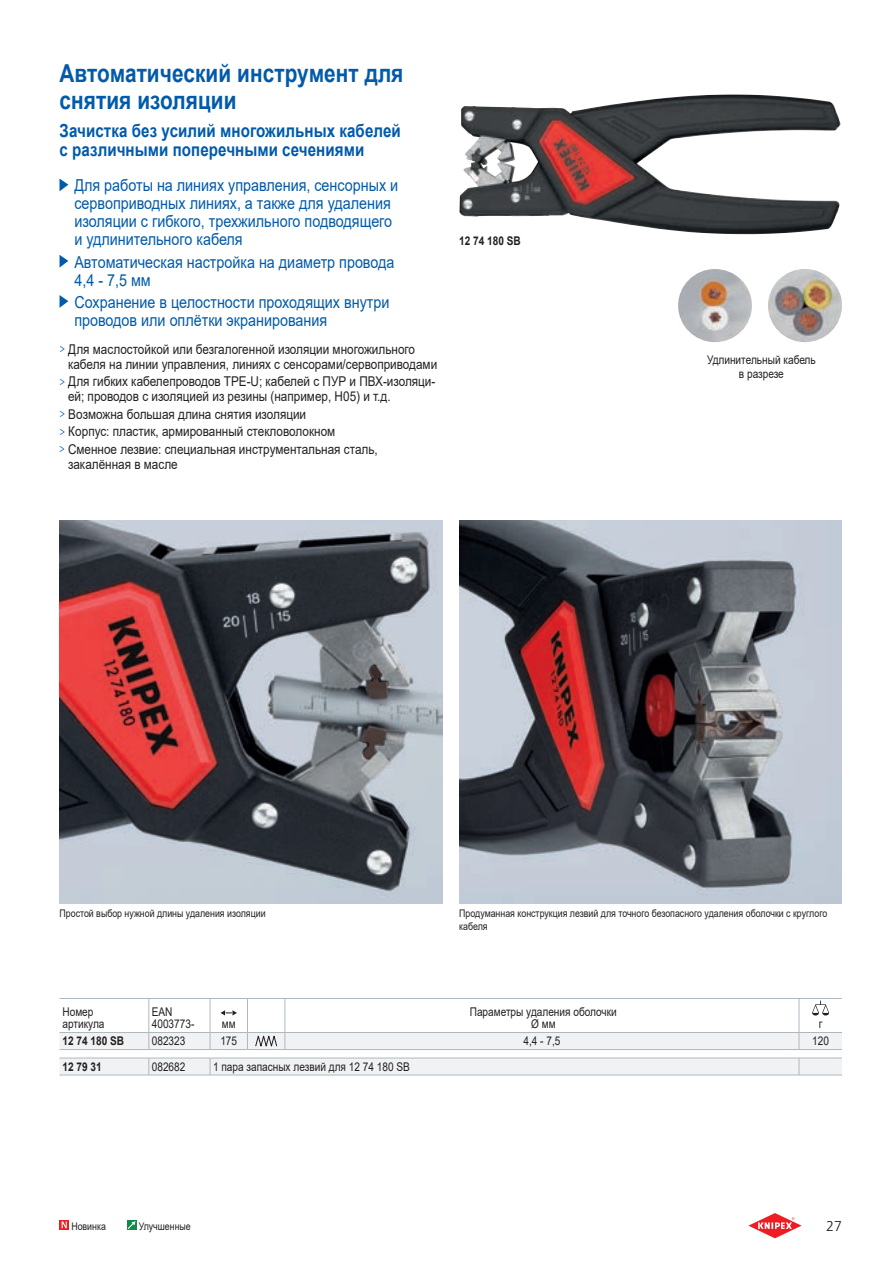
<style>
.page{position:relative;width:893px;height:1263px;background:#fff}
.page>*{position:absolute;margin:0;border:0;box-sizing:border-box;transform-origin:0 0}
.t1{font:700 24.75px/27px "Arial";letter-spacing:.005em;color:#015aaa;scale:.84 1}
.t2{font:700 18px/19.5px "Arial";letter-spacing:.005em;color:#015aaa;scale:.84 1}
.t3{font:16.5px/18px "Arial";color:#015aaa;scale:.87 1}
.t4{font:300 14.25px "Frutiger LT Com";color:#231f20}
.t5{font:13.5px/15px "Arial";color:#231f20;scale:.87 1}
.t6{font:12px/12.8px "Arial";color:#231f20;scale:.84 1}
.t7{font:700 12px "Arial";color:#231f20;scale:.84 1}
.t8{font:10.5px/12.8px "Arial";color:#231f20;scale:.84 1}
.s1{font-family:"Frutiger LT Com";font-stretch:condensed;font-size:12px;color:#015aaa}
</style>
<div class="page">
<svg style="left:748px;top:1213px;width:53px;height:25px"></svg>
<svg style="left:60px;top:1220px;width:9px;height:10px"></svg>
<svg style="left:62px;top:1221px;width:5px;height:7px"></svg>
<div style="left:127px;top:1220px;width:9px;height:10px;background:#12884d"></div>
<svg style="left:128px;top:1221px;width:7px;height:8px"></svg>
<img style="left:459px;top:95px;width:267px;height:121px">
<img style="left:678px;top:269px;width:74px;height:73px;border-radius:37px">
<img style="left:768px;top:269px;width:74px;height:73px;border-radius:37px">
<img style="left:60px;top:521px;width:382px;height:382px">
<img style="left:459px;top:521px;width:383px;height:382px">
<hr style="left:60px;top:998px;width:89px;height:1px;background:#aeb8be">
<hr style="left:149px;top:999px;width:1px;height:33px;background:#aeb8be">
<hr style="left:149px;top:998px;width:61px;height:1px;background:#aeb8be">
<hr style="left:210px;top:999px;width:1px;height:33px;background:#aeb8be">
<hr style="left:210px;top:998px;width:37px;height:1px;background:#aeb8be">
<hr style="left:247px;top:999px;width:1px;height:33px;background:#aeb8be">
<hr style="left:247px;top:998px;width:38px;height:1px;background:#aeb8be">
<hr style="left:285px;top:999px;width:1px;height:33px;background:#aeb8be">
<hr style="left:285px;top:998px;width:514px;height:1px;background:#aeb8be">
<hr style="left:799px;top:999px;width:1px;height:33px;background:#aeb8be">
<hr style="left:799px;top:998px;width:43px;height:1px;background:#aeb8be">
<hr style="left:60px;top:1075px;width:89px;height:1px;background:#aeb8be">
<hr style="left:149px;top:1075px;width:61px;height:1px;background:#aeb8be">
<hr style="left:210px;top:1075px;width:37px;height:1px;background:#aeb8be">
<hr style="left:247px;top:1075px;width:38px;height:1px;background:#aeb8be">
<hr style="left:285px;top:1075px;width:514px;height:1px;background:#aeb8be">
<hr style="left:799px;top:1075px;width:43px;height:1px;background:#aeb8be">
<svg style="left:221px;top:1010px;width:16px;height:5px"></svg>
<svg style="left:812px;top:1000px;width:17px;height:15px"></svg>
<svg style="left:60px;top:1032px;width:782px;height:43px"></svg>
<svg style="left:60px;top:179px;width:8px;height:12px"></svg>
<svg style="left:60px;top:255px;width:8px;height:12px"></svg>
<svg style="left:60px;top:295px;width:8px;height:13px"></svg>
<h1 class="t1" style="left:60px;top:60px;width:411px">Автоматический инструмент для снятия изоляции</h1>
<h2 class="t2" style="left:60px;top:121px;width:408px">Зачистка без усилий многожильных кабелей с различными поперечными сечениями</h2>
<p class="t3" style="left:74px;top:176px;width:374px">Для работы на линиях управления, сенсорных и сервоприводных линиях, а также для удаления изоляции с гибкого, трехжильного подводящего и удлинительного кабеля</p>
<p class="t3" style="left:74px;top:253px;width:369px">Автоматическая настройка на диаметр провода<br>4,4 - 7,5 мм</p>
<p class="t3" style="left:74px;top:293px;width:364px">Сохранение в целостности проходящих внутри проводов или оплётки экранирования</p>
<p class="t5" style="left:68px;top:341px;width:426px;text-indent:-8px"><span class="s1">&gt;</span> Для маслостойкой или безгалогенной изоляции многожильного кабеля на линии управления, линиях с сенсорами/сервоприводами</p>
<p class="t5" style="left:68px;top:374px;width:424px;text-indent:-8px"><span class="s1">&gt;</span> Для гибких кабелепроводов TPE-U; кабелей с ПУР и ПВХ-изоляци&shy;ей; проводов с изоляцией из резины (например, H05) и т.д.</p>
<p class="t5" style="left:60px;top:405px;width:367px;line-height:17.5px"><span class="s1">&gt;</span> Возможна большая длина снятия изоляции<br><span class="s1">&gt;</span> Корпус: пластик, армированный стекловолокном<br><span class="s1">&gt;</span> Сменное лезвие: специальная инструментальная сталь,</p>
<p class="t5" style="left:68px;top:456px;width:128px">закалённая в масле</p>
<p class="t7" style="left:459px;top:232px;width:75px">12 74 180 SB</p>
<p class="t6" style="left:707px;top:352px;width:131px;line-height:14.2px;text-align:center">Удлинительный кабель в разрезе</p>
<p class="t8" style="left:60px;top:907px;width:247px">Простой выбор нужной длины удаления изоляции</p>
<p class="t8" style="left:459px;top:907px;width:440px">Продуманная конструкция лезвий для точного безопасного удаления оболочки с круглого кабеля</p>
<p class="t6" style="left:63px;top:1005px;width:52px">Номер артикула</p>
<p class="t6" style="left:152px;top:1005px;width:52px">EAN<br>4003773-</p>
<p class="t6" style="left:222px;top:1017px;width:18px">мм</p>
<p class="t6" style="left:470px;top:1005px;width:177px;text-align:center">Параметры удаления оболочки<br>Ø мм</p>
<p class="t6" style="left:819px;top:1017px;width:6px">г</p>
<p class="t7" style="left:62px;top:1033px;width:75px">12 74 180 SB</p>
<p class="t6" style="left:152px;top:1035px;width:42px">082323</p>
<p class="t6" style="left:220px;top:1035px;width:22px">175</p>
<p class="t6" style="left:523px;top:1035px;width:46px">4,4 - 7,5</p>
<p class="t6" style="left:812px;top:1035px;width:22px">120</p>
<p class="t7" style="left:63px;top:1058px;width:48px">12 79 31</p>
<p class="t6" style="left:152px;top:1060px;width:42px">082682</p>
<p class="t6" style="left:213px;top:1060px;width:236px">1 пара запасных лезвий для 12 74 180 SB</p>
<p class="t8" style="left:71px;top:1219px;width:43px">Новинка</p>
<p class="t8" style="left:139px;top:1219px;width:64px">Улучшенные</p>
<p class="t4" style="left:826px;top:1218px;width:17px">27</p>
</div>
